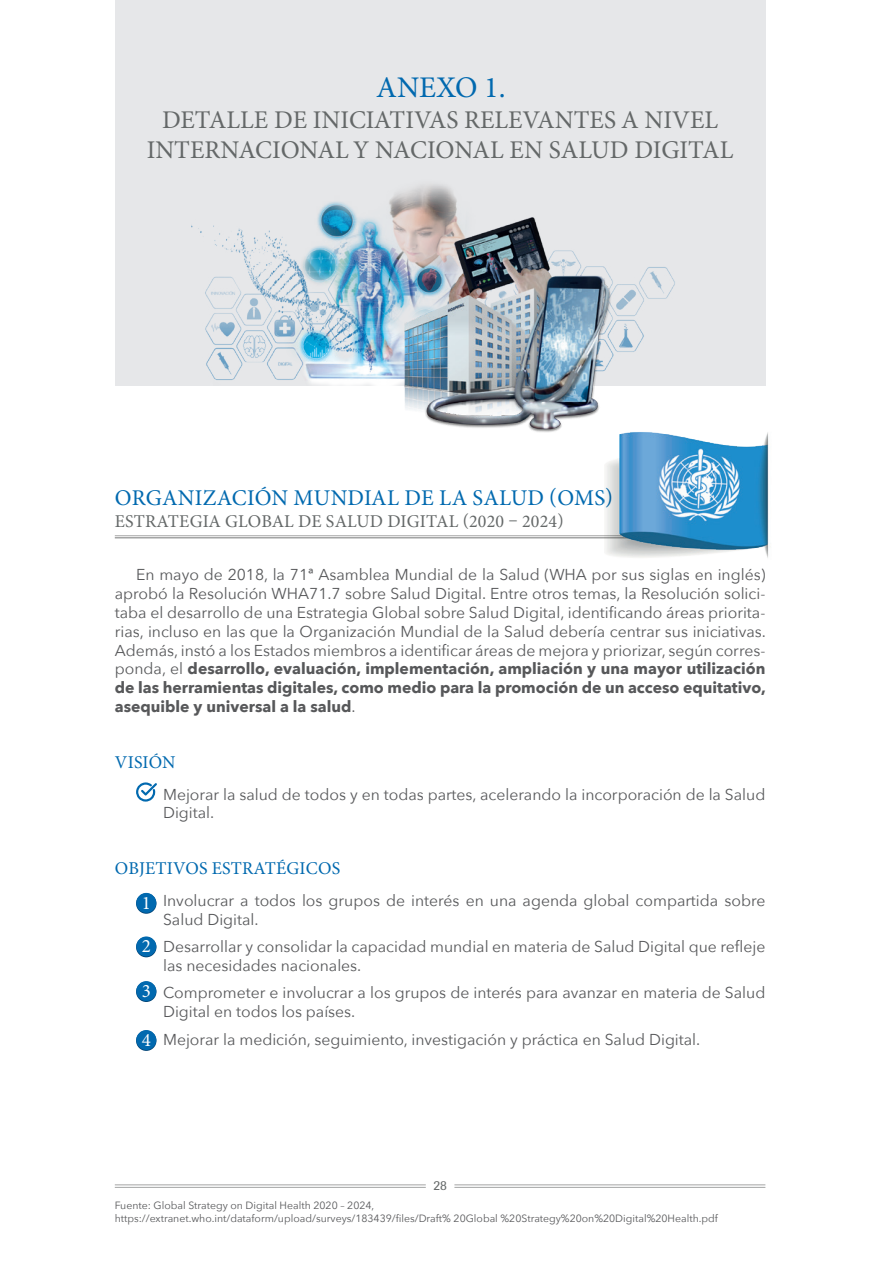
<style>
.page{position:relative;width:893px;height:1263px;background:#fff}
.page>*{position:absolute;margin:0;border:0;box-sizing:border-box;transform-origin:0 0}
._0__CAPÍTULO_aerobio{font:30px "Minion Pro";color:#0169af}
._0__CAPÍTULO_aerobio-2{font:25.5px/30.6px "Minion Pro";color:#646868;text-align:center}
.SUBTITULO{font:22.5px "Minion Pro";letter-spacing:.01em;color:#0169af}
._0_0{font:19.05px "Minion Pro";color:#fff}
.SUBTITULO-2{font:18px "Minion Pro";letter-spacing:.01em;color:#646868}
._0_0-2{font:18px "Minion Pro";letter-spacing:.01em;color:#0169af}
.texto_general{font:15.75px/18.9px "Avenir Next";color:#57585a}
.bullet{font:15.75px/18.9px "Avenir Next";color:#57585a}
.t1{font:13.5px "Imago";color:#646868}
.texto_general-2{font:10.5px/12.6px "Avenir Next";color:#57585a}
.s1{font-weight:700}
.s2{font-weight:700;color:#0169af}
</style>
<div class="page">
<hr style="left:115px;top:1187px;width:311px;height:1px;background:#a4a5a5">
<hr style="left:115px;top:1184px;width:311px;height:1px;background:#a4a5a5">
<hr style="left:454px;top:1187px;width:311px;height:1px;background:#a4a5a5">
<hr style="left:454px;top:1184px;width:311px;height:1px;background:#a4a5a5">
<div style="left:115px;top:0;width:650px;height:385px;background:#e6e7e9"></div>
<img style="left:192px;top:184px;width:492px;height:248px">
<hr style="left:115px;top:535px;width:650px;height:1px;background:#a4a5a5">
<hr style="left:115px;top:537px;width:650px;height:1px;background:#a4a5a5">
<img style="left:604px;top:427px;width:165px;height:131px">
<svg style="left:136px;top:893px;width:20px;height:21px"></svg>
<div style="left:136px;top:893px;width:20px;height:20px;background:#0169af;border-radius:50%"></div>
<svg style="left:136px;top:937px;width:20px;height:20px"></svg>
<div style="left:136px;top:936px;width:20px;height:20px;background:#0169af;border-radius:50%"></div>
<svg style="left:136px;top:981px;width:20px;height:21px"></svg>
<div style="left:136px;top:981px;width:20px;height:20px;background:#0169af;border-radius:50%"></div>
<svg style="left:136px;top:1030px;width:20px;height:21px"></svg>
<div style="left:136px;top:1030px;width:20px;height:20px;background:#0169af;border-radius:50%"></div>
<svg style="left:136px;top:782px;width:21px;height:19px"></svg>
<p class="_0__CAPÍTULO_aerobio" style="left:376px;top:69px;width:131px">ANEXO 1.</p>
<p class="_0__CAPÍTULO_aerobio-2" style="left:147px;top:105px;width:588px">DETALLE DE INICIATIVAS RELEVANTES A NIVEL<br>INTERNACIONAL Y NACIONAL EN SALUD DIGITAL</p>
<p class="SUBTITULO" style="left:115px;top:485px;width:500px">ORGANIZACIÓN MUNDIAL DE LA SALUD (OMS)</p>
<p class="SUBTITULO-2" style="left:115px;top:510px;width:450px">ESTRATEGIA GLOBAL DE SALUD DIGITAL (2020 – 2024)</p>
<p class="texto_general" style="left:115px;top:564px;width:653px;text-align:justify;text-indent:21px">En mayo de 2018, la 71ª Asamblea Mundial de la Salud (WHA por sus siglas en inglés) aprobó la Resolución WHA71.7 sobre Salud Digital. Entre otros temas, la Resolución solici&shy;taba el desarrollo de una Estrategia Global sobre Salud Digital, identificando áreas priorita&shy;rias, incluso en las que la Organización Mundial de la Salud debería centrar sus iniciativas.<br>Además, instó a los Estados miembros a identificar áreas de mejora y priorizar, según corres&shy;ponda, el <span class="s1">desarrollo, evaluación, implementación, ampliación y una mayor utilización de las herramientas digitales, como medio para la promoción de un acceso equitativo, asequible y universal a la salud</span>.</p>
<p class="_0_0-2" style="left:115px;top:751px;width:62px">VISIÓN</p>
<p class="bullet" style="left:163px;top:784px;width:604px">Mejorar la salud de todos y en todas partes, acelerando la incorporación de la Salud<br>Digital.</p>
<p class="_0_0-2" style="left:115px;top:857px;width:227px">OBJETIVOS ESTRATÉGICOS</p>
<p class="texto_general" style="left:163px;top:890px;width:604px;text-indent:-27px"><span class="s2">•</span> Involucrar a todos los grupos de interés en una agenda global compartida sobre<br>Salud Digital.</p>
<p class="texto_general" style="left:163px;top:936px;width:604px;text-indent:-27px"><span class="s2">•</span> Desarrollar y consolidar la capacidad mundial en materia de Salud Digital que refleje las necesidades nacionales.</p>
<p class="texto_general" style="left:163px;top:983px;width:604px;text-indent:-27px"><span class="s2">•</span> Comprometer e involucrar a los grupos de interés para avanzar en materia de Salud<br>Digital en todos los países.</p>
<p class="texto_general" style="left:136px;top:1029px;width:566px"><span class="s2">•</span> Mejorar la medición, seguimiento, investigación y práctica en Salud Digital.</p>
<p class="_0_0" style="left:142px;top:891px;width:11px">1</p>
<p class="_0_0" style="left:142px;top:935px;width:11px">2</p>
<p class="_0_0" style="left:142px;top:979px;width:11px">3</p>
<p class="_0_0" style="left:142px;top:1028px;width:11px">4</p>
<p class="t1" style="left:433px;top:1178px;width:15px">28</p>
<p class="texto_general-2" style="left:115px;top:1199px;width:605px">Fuente: Global Strategy on Digital Health 2020 – 2024,<br>https://extranet.who.int/dataform/upload/surveys/183439/files/Draft% 20Global %20Strategy%20on%20Digital%20Health.pdf</p>
</div>
